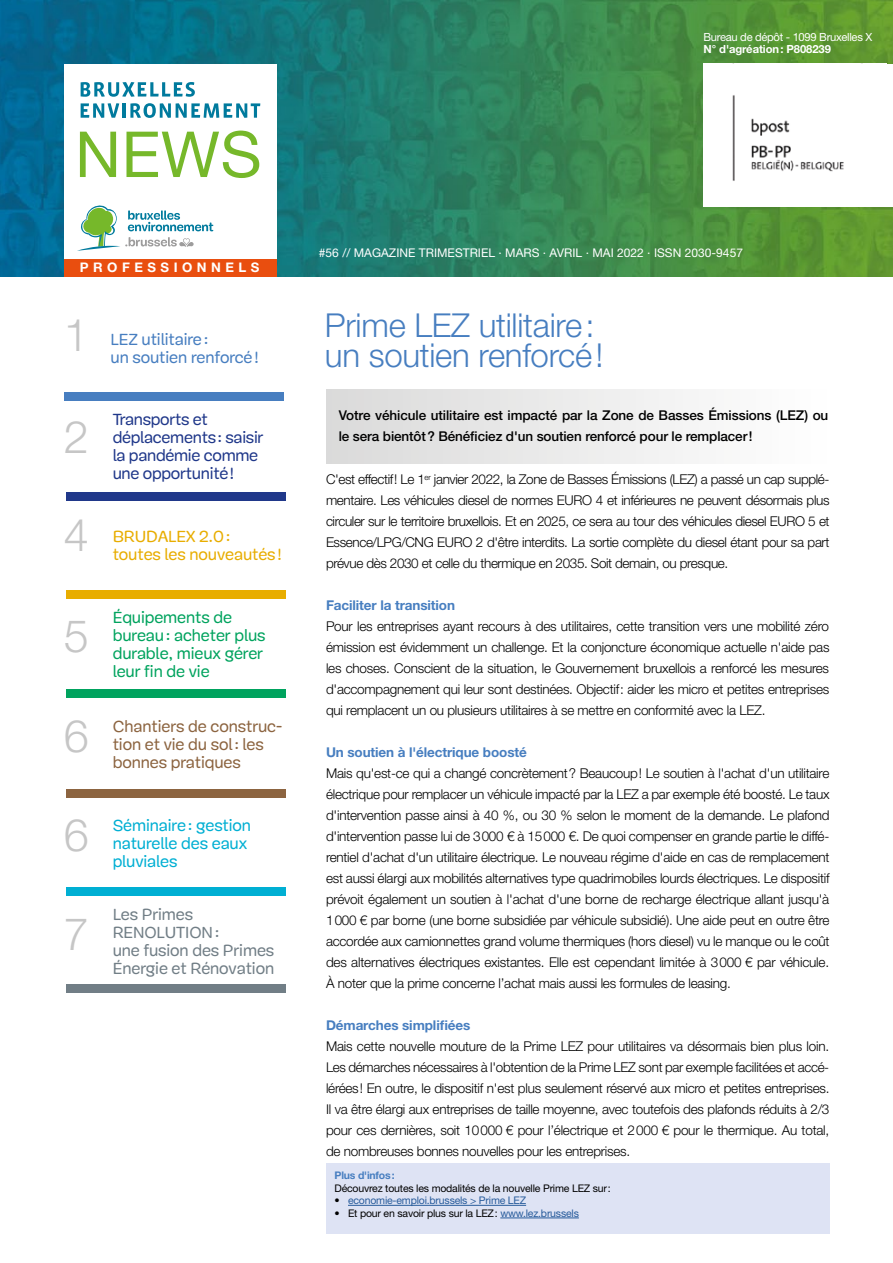
<style>
.page{position:relative;width:893px;height:1263px;background:#fff}
.page>*{position:absolute;margin:0;border:0;box-sizing:border-box;transform-origin:0 0}
.t1{font:300 45px/98.9px "Helvetica Neue LT Std";color:#c6c6c6}
.t2{font:300 33px/30px "Helvetica Neue LT Std";letter-spacing:-.01em;color:#477ec0}
.t3{font:16.5px/18px "Mija";letter-spacing:-.005em;color:#00a35e}
.t4{font:16.5px/18px "Mija";letter-spacing:-.015em;color:#20388a}
.t5{font:16.5px/18px "Mija";letter-spacing:-.005em;color:#717e86}
.t6{font:16.5px/18px "Mija";letter-spacing:-.005em;color:#8c6440}
.t7{font:16.5px/18px "Mija";letter-spacing:-.005em;color:#00afd3}
.t8{font:16.5px/18px "Mija";letter-spacing:-.005em;color:#e8ad00}
.t9{font:16.5px/18px "Mija";letter-spacing:-.005em;color:#477ec0}
.t10{font:300 13.5px/21px "Helvetica Neue LT Std";letter-spacing:-.02em;color:#000;text-align:justify}
.t11{font:500 13.5px/21px "Helvetica Neue LT Std";letter-spacing:-.005em;color:#000}
.t12{font:700 13.5px "Helvetica Neue LT Std";letter-spacing:-.01em;color:#477ec0}
.t13{font:700 13.2px "Helvetica Neue LT Std";letter-spacing:.34em;color:#fff}
.t14{font:12px "Helvetica Neue";color:#fff}
.t15{font:11.25px "Helvetica Neue";letter-spacing:-.03em;color:#fff}
.t16{font:700 11.25px "Helvetica Neue LT Std";letter-spacing:-.01em;color:#fff}
.t17{font:10.5px "Helvetica Neue";letter-spacing:-.02em;color:#000}
.t18{font:10.5px "Helvetica Neue";letter-spacing:-.02em;color:#275b9b}
.t19{font:700 10.5px "Helvetica Neue LT Std";letter-spacing:-.02em;color:#477ec0}
.s1{color:#000}
.s2{color:#275b9b}
</style>
<div class="page">
<img style="left:0;top:0;width:893px;height:276px">
<div style="left:64px;top:64px;width:212px;height:212px;background:#fff"></div>
<div style="left:64px;top:259px;width:212px;height:17px;background:#e94e0f"></div>
<svg style="left:77px;top:205px;width:136px;height:46px"></svg>
<svg style="left:81px;top:82px;width:114px;height:15px"></svg>
<svg style="left:81px;top:103px;width:38px;height:15px"></svg>
<hr style="left:123px;top:103px;width:3px;height:15px;background:#007a9d">
<svg style="left:130px;top:103px;width:130px;height:15px"></svg>
<svg style="left:80px;top:132px;width:36px;height:45px"></svg>
<svg style="left:126px;top:131px;width:133px;height:47px"></svg>
<img style="left:703px;top:64px;width:177px;height:143px">
<div style="left:880px;top:64px;width:13px;height:143px;background:#fff"></div>
<div style="left:64px;top:392px;width:219px;height:9px;background:#477ec0"></div>
<div style="left:66px;top:492px;width:220px;height:9px;background:#20388a"></div>
<div style="left:66px;top:590px;width:220px;height:8px;background:#e8ad00"></div>
<div style="left:66px;top:984px;width:220px;height:9px;background:#717e86"></div>
<div style="left:66px;top:689px;width:220px;height:8px;background:#00a35e"></div>
<div style="left:66px;top:789px;width:220px;height:8px;background:#8c6440"></div>
<div style="left:66px;top:888px;width:220px;height:8px;background:#00afd3"></div>
<div style="left:326px;top:389px;width:502px;height:74px;background:linear-gradient(to right,#dadada,#fff)"></div>
<div style="left:326px;top:1163px;width:503px;height:70px;background:#dee3f4"></div>
<hr style="left:348px;top:1205px;width:178px;height:1px;background:#275b9b">
<hr style="left:500px;top:1218px;width:79px;height:1px;background:#275b9b">
<p class="t15" style="left:703px;top:31px;width:170px">Bureau de dépôt - 1099 Bruxelles X</p>
<p class="t16" style="left:703px;top:42px;width:129px">N° d'agréation: P808239</p>
<p class="t13" style="left:80px;top:260px;width:181px">PROFESSIONNELS</p>
<h1 class="t1" style="left:64px;top:284px;width:27px">1</h1>
<h1 class="t1" style="left:64px;top:387px;width:27px">2</h1>
<h1 class="t1" style="left:64px;top:484px;width:27px">4</h1>
<h1 class="t1" style="left:64px;top:586px;width:27px">5</h1>
<h1 class="t1" style="left:64px;top:686px;width:27px">6<br>6</h1>
<h1 class="t1" style="left:64px;top:883px;width:27px">7</h1>
<p class="t9" style="left:111px;top:330px;width:150px">LEZ utilitaire:<br>un soutien renforcé!</p>
<p class="t4" style="left:113px;top:410px;width:152px">Transports et déplacements: saisir la pandémie comme une opportunité!</p>
<p class="t8" style="left:113px;top:528px;width:170px">BRUDALEX 2.0: toutes les nouveautés!</p>
<p class="t3" style="left:113px;top:609px;width:154px">Équipements de bureau: acheter plus durable, mieux gérer leur fin de vie</p>
<p class="t6" style="left:113px;top:718px;width:171px">Chantiers de construc&shy;tion et vie du sol: les bonnes pratiques</p>
<p class="t7" style="left:113px;top:817px;width:140px">Séminaire: gestion naturelle des eaux pluviales</p>
<p class="t5" style="left:113px;top:906px;width:163px">Les Primes<br>RENOLUTION:<br>une fusion des Primes<br>Énergie et Rénovation</p>
<p class="t14" style="left:319px;top:246px;width:426px">#56 // MAGAZINE TRIMESTRIEL · MARS · AVRIL · MAI 2022 · ISSN 2030-9457</p>
<h2 class="t2" style="left:325px;top:310px;width:280px">Prime LEZ utilitaire: un soutien renforcé!</h2>
<p class="t11" style="left:339px;top:405px;width:491px">Votre véhicule utilitaire est impacté par la Zone de Basses Émissions (LEZ) ou le sera bientôt? Bénéficiez d'un soutien renforcé pour le remplacer!</p>
<p class="t10" style="left:326px;top:468px;width:505px">C'est effectif! Le 1<sup>er</sup> janvier 2022, la Zone de Basses Émissions (LEZ) a passé un cap supplé&shy;mentaire. Les véhicules diesel de normes EURO 4 et inférieures ne peuvent désormais plus circuler sur le territoire bruxellois. Et en 2025, ce sera au tour des véhicules diesel EURO 5 et Essence/LPG/CNG EURO 2 d'être interdits. La sortie complète du diesel étant pour sa part prévue dès 2030 et celle du thermique en 2035. Soit demain, ou presque.</p>
<p class="t12" style="left:326px;top:597px;width:131px">Faciliter la transition</p>
<p class="t10" style="left:326px;top:615px;width:505px">Pour les entreprises ayant recours à des utilitaires, cette transition vers une mobilité zéro émission est évidemment un challenge. Et la conjoncture économique actuelle n'aide pas les choses. Conscient de la situation, le Gouvernement bruxellois a renforcé les mesures d'accompagnement qui leur sont destinées. Objectif: aider les micro et petites entreprises qui remplacent un ou plusieurs utilitaires à se mettre en conformité avec la LEZ.</p>
<p class="t12" style="left:326px;top:744px;width:202px">Un soutien à l'électrique boosté</p>
<p class="t10" style="left:326px;top:762px;width:505px">Mais qu'est-ce qui a changé concrètement? Beaucoup! Le soutien à l'achat d'un utilitaire électrique pour remplacer un véhicule impacté par la LEZ a par exemple été boosté. Le taux d'intervention passe ainsi à 40 %, ou 30 % selon le moment de la demande. Le plafond d'intervention passe lui de 3000 € à 15000 €. De quoi compenser en grande partie le diffé&shy;rentiel d'achat d'un utilitaire électrique. Le nouveau régime d'aide en cas de remplacement est aussi élargi aux mobilités alternatives type quadrimobiles lourds électriques. Le dispositif prévoit également un soutien à l'achat d'une borne de recharge électrique allant jusqu'à 1000 € par borne (une borne subsidiée par véhicule subsidié). Une aide peut en outre être accordée aux camionnettes grand volume thermiques (hors diesel) vu le manque ou le coût des alternatives électriques existantes. Elle est cependant limitée à 3000 € par véhicule.<br>À noter que la prime concerne l’achat mais aussi les formules de leasing.</p>
<p class="t12" style="left:326px;top:1017px;width:146px">Démarches simplifiées</p>
<p class="t10" style="left:326px;top:1035px;width:505px">Mais cette nouvelle mouture de la Prime LEZ pour utilitaires va désormais bien plus loin.<br>Les démarches nécessaires à l'obtention de la Prime LEZ sont par exemple facilitées et accé&shy;lérées! En outre, le dispositif n'est plus seulement réservé aux micro et petites entreprises.<br>Il va être élargi aux entreprises de taille moyenne, avec toutefois des plafonds réduits à 2/3 pour ces dernières, soit 10000 € pour l’électrique et 2000 € pour le thermique. Au total, de nombreuses bonnes nouvelles pour les entreprises.</p>
<p class="t19" style="left:334px;top:1169px;width:62px">Plus d'infos:</p>
<p class="t17" style="left:334px;top:1182px;width:278px">Découvrez toutes les modalités de la nouvelle Prime LEZ sur:</p>
<p class="t18" style="left:334px;top:1194px;width:193px"><span class="s1">•</span> economie-emploi.brussels &gt; Prime LEZ</p>
<p class="t17" style="left:334px;top:1207px;width:246px">• Et pour en savoir plus sur la LEZ: <span class="s2">www.lez.brussels</span></p>
</div>
